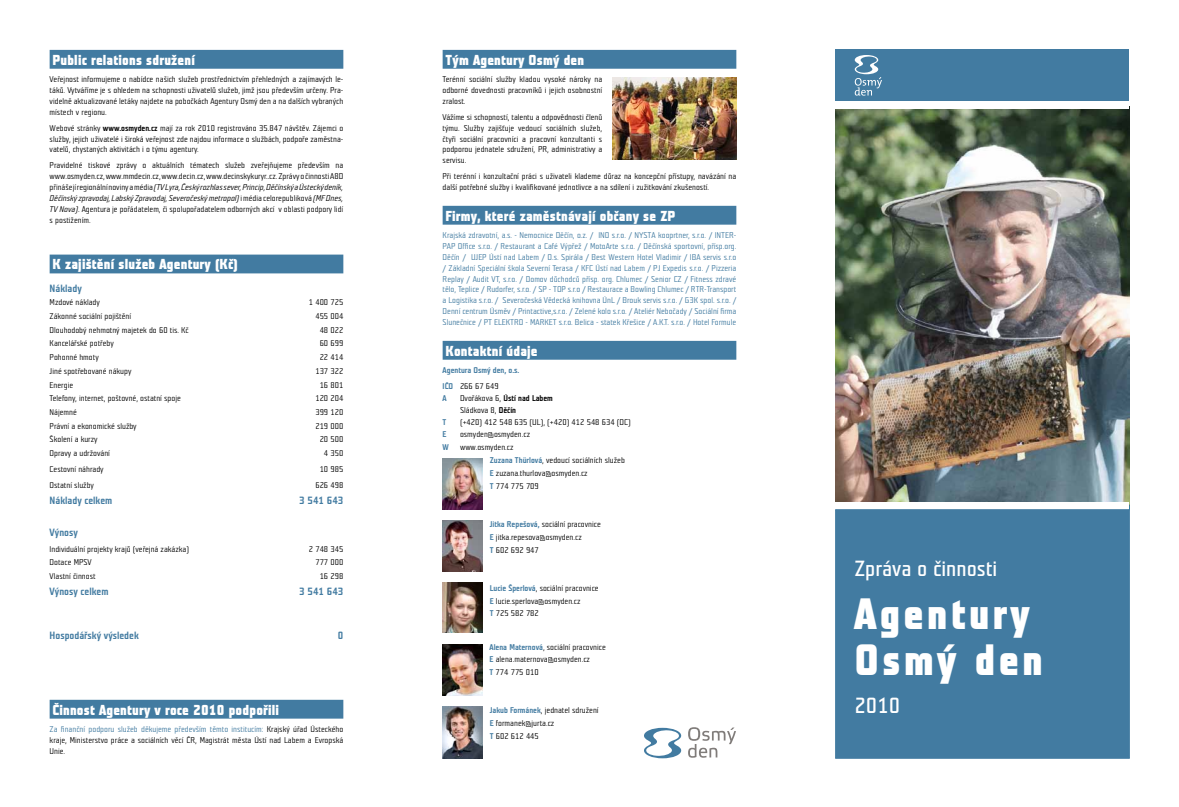
<style>
.page{position:relative;width:1179px;height:807px;background:#fff}
.page>*{position:absolute;margin:0;border:0;box-sizing:border-box;transform-origin:0 0}
.t1{font:700 43.75px/45.5px "Teuton Fett";letter-spacing:.08em;color:#fff}
.t2{font:21.88px "Teuton Normal";color:#fff}
.t3{font:700 14.44px "Teuton Fett";letter-spacing:.015em;color:#fff}
.t4{font:700 10.5px "Teuton Mager";color:#427ba1}
.t5{font:8.31px/10.9px "Teuton Mager";color:#000}
.t6{font:8.31px/10.9px "Teuton Mager";color:#427ba1;text-align:justify}
.t7{font:700 8.31px/15.9px "Teuton Mager";color:#427ba1}
.s1{font-weight:700}
.s2{font-style:italic}
.s3{color:#427ba1}
.s4{font-weight:400;color:#000}
.s5{font-weight:700;color:#427ba1}
</style>
<div class="page">
<img style="left:835px;top:109px;width:294px;height:393px">
<div style="left:835px;top:509px;width:294px;height:249px;background:#427ba1;border:1px solid #427ba1"></div>
<div style="left:50px;top:50px;width:293px;height:19px;background:#427ba1"></div>
<div style="left:50px;top:254px;width:293px;height:19px;background:#427ba1"></div>
<div style="left:442px;top:50px;width:294px;height:19px;background:#427ba1"></div>
<div style="left:442px;top:206px;width:294px;height:18px;background:#427ba1"></div>
<div style="left:442px;top:340px;width:294px;height:19px;background:#427ba1"></div>
<img style="left:442px;top:458px;width:40px;height:51px">
<img style="left:442px;top:520px;width:40px;height:51px">
<img style="left:442px;top:582px;width:40px;height:50px">
<div style="left:835px;top:50px;width:294px;height:51px;background:#427ba1"></div>
<svg style="left:854px;top:55px;width:27px;height:41px"></svg>
<img style="left:612px;top:77px;width:124px;height:82px">
<div style="left:50px;top:699px;width:293px;height:19px;background:#427ba1"></div>
<svg style="left:644px;top:727px;width:37px;height:30px"></svg>
<svg style="left:688px;top:727px;width:48px;height:30px"></svg>
<img style="left:442px;top:644px;width:40px;height:51px">
<img style="left:442px;top:706px;width:40px;height:52px">
<h3 class="t3" style="left:53px;top:52px;width:144px">Public relations sdružení</h3>
<p class="t5" style="left:50px;top:74px;width:295px;text-align:justify">Veřejnost informujeme o nabídce našich služeb prostřednictvím přehledných a zajímavých le&shy;táků. Vytváříme je s ohledem na schopnosti uživatelů služeb, jimž jsou především určeny. Pra&shy;videlně aktualizované letáky najdete na pobočkách Agentury Osmý den a na dalších vybraných místech v regionu.</p>
<p class="t5" style="left:50px;top:122px;width:295px;text-align:justify">Webové stránky <span class="s1">www.osmyden.cz</span> mají za rok 2010 registrováno 35.847 návštěv. Zájemci o služby, jejich uživatelé i široká veřejnost zde najdou informace o službách, podpoře zaměstna&shy;vatelů, chystaných aktivitách i o týmu agentury.</p>
<p class="t5" style="left:50px;top:160px;width:295px;text-align:justify">Pravidelné tiskové zprávy o aktuálních tématech služeb zveřejňujeme především na www.osmyden.cz, www.mmdecin.cz, www.decin.cz, www.decinskykuryr..cz. Zprávy o činnosti A8D přinášejí regionální noviny a média <span class="s2">(TV Lyra, Český rozhlas sever, Princip, Děčínský a Ústecký deník, Děčínský zpravodaj, Labský Zpravodaj, Severočeský metropol)</span> i média celorepubliková <span class="s2">(MF Dnes, TV Nova)</span>. Agentura je pořádatelem, či spolupořadatelem odborných akcí v oblasti podpory lidí s postižením.</p>
<h3 class="t3" style="left:53px;top:257px;width:186px">K zajištění služeb Agentury (Kč)</h3>
<p class="t4" style="left:50px;top:283px;width:34px">Náklady</p>
<p class="t5" style="left:50px;top:297px;width:52px">Mzdové náklady</p>
<p class="t5" style="left:309px;top:297px;width:36px">1 400 725</p>
<p class="t5" style="left:50px;top:310px;width:83px">Zákonné sociální pojištění</p>
<p class="t5" style="left:315px;top:310px;width:29px">455 004</p>
<p class="t5" style="left:50px;top:324px;width:141px">Dlouhodobý nehmotný majetek do 60 tis. Kč</p>
<p class="t5" style="left:319px;top:324px;width:25px">48 022</p>
<p class="t5" style="left:50px;top:338px;width:66px">Kancelářské potřeby</p>
<p class="t5" style="left:319px;top:338px;width:25px">60 699</p>
<p class="t5" style="left:50px;top:352px;width:51px">Pohonné hmoty</p>
<p class="t5" style="left:319px;top:352px;width:25px">22 414</p>
<p class="t5" style="left:50px;top:365px;width:83px">Jiné spotřebované nákupy</p>
<p class="t5" style="left:315px;top:365px;width:29px">137 322</p>
<p class="t5" style="left:50px;top:379px;width:25px">Energie</p>
<p class="t5" style="left:319px;top:379px;width:25px">16 801</p>
<p class="t5" style="left:50px;top:393px;width:133px">Telefony, internet, poštovné, ostatní spoje</p>
<p class="t5" style="left:315px;top:393px;width:29px">120 204</p>
<p class="t5" style="left:50px;top:406px;width:29px">Nájemné</p>
<p class="t5" style="left:315px;top:406px;width:29px">399 120</p>
<p class="t5" style="left:50px;top:420px;width:89px">Právní a ekonomické služby</p>
<p class="t5" style="left:315px;top:420px;width:29px">219 000</p>
<p class="t5" style="left:50px;top:434px;width:49px">Školení a kurzy</p>
<p class="t5" style="left:319px;top:434px;width:25px">20 500</p>
<p class="t5" style="left:50px;top:448px;width:62px">Opravy a udržování</p>
<p class="t5" style="left:324px;top:448px;width:21px">4 350</p>
<p class="t5" style="left:50px;top:463px;width:55px">Cestovní náhrady</p>
<p class="t5" style="left:319px;top:463px;width:25px">10 985</p>
<p class="t5" style="left:50px;top:479px;width:46px">Ostatní služby</p>
<p class="t5" style="left:315px;top:479px;width:29px">626 498</p>
<p class="t4" style="left:50px;top:494px;width:64px">Náklady celkem</p>
<p class="t4" style="left:299px;top:494px;width:46px">3 541 643</p>
<p class="t4" style="left:50px;top:526px;width:30px">Výnosy</p>
<p class="t5" style="left:50px;top:543px;width:141px">Individuální projekty krajů (veřejná zakázka)</p>
<p class="t5" style="left:309px;top:543px;width:36px">2 748 345</p>
<p class="t5" style="left:50px;top:557px;width:44px">Dotace MPSV</p>
<p class="t5" style="left:315px;top:557px;width:29px">777 000</p>
<p class="t5" style="left:50px;top:570px;width:47px">Vlastní činnost</p>
<p class="t5" style="left:319px;top:570px;width:25px">16 298</p>
<p class="t4" style="left:50px;top:585px;width:60px">Výnosy celkem</p>
<p class="t4" style="left:299px;top:585px;width:46px">3 541 643</p>
<p class="t4" style="left:50px;top:630px;width:91px">Hospodářský výsledek</p>
<p class="t4" style="left:338px;top:630px;width:7px">0</p>
<h3 class="t3" style="left:53px;top:702px;width:228px">Činnost Agentury v roce 2010 podpořili</h3>
<p class="t5" style="left:50px;top:723px;width:295px;text-align:justify"><span class="s3">Za finanční podporu služeb děkujeme především těmto institucím:</span> Krajský úřad Ústeckého kraje, Ministerstvo práce a sociálních věcí ČR, Magistrát města Ústí nad Labem a Evropská Unie.</p>
<h3 class="t3" style="left:445px;top:52px;width:140px">Tým Agentury Osmý den</h3>
<p class="t5" style="left:442px;top:74px;width:161px;text-align:justify">Terénní sociální služby kladou vysoké nároky na odborné dovednosti pracovníků i jejich osobnostní zralost.</p>
<p class="t5" style="left:442px;top:111px;width:161px;text-align:justify">Vážíme si schopností, talentu a odpovědnosti členů týmu. Služby zajišťuje vedoucí sociálních služeb, čtyři sociální pracovníci a pracovní konzultanti s podporou jednatele sdružení, PR, administrativy a servisu.</p>
<p class="t5" style="left:442px;top:171px;width:295px">Při terénní i konzultační práci s uživateli klademe důraz na koncepční přístupy, navázání na další potřebné služby i kvalifikované jednotlivce a na sdílení i zužitkování zkušeností.</p>
<h3 class="t3" style="left:445px;top:208px;width:231px">Firmy, které zaměstnávají občany se ZP</h3>
<p class="t6" style="left:442px;top:229px;width:295px">Krajská zdravotní, a.s. - Nemocnice Děčín, o.z. / INO s.r.o. / NYSTA kooprtner, s.r.o. / INTER-PAP Office s.r.o. / Restaurant a Café Výpřež / MotoArte s.r.o. / Děčínská sportovní, přísp.org.<br>Děčín / UJEP Ústí nad Labem / O.s. Spirála / Best Western Hotel Vladimir / IBA servis s.r.o / Základní Speciální škola Severní Terasa / KFC Ústí nad Labem / PJ Expedis s.r.o. / Pizzeria Replay / Audit VT, s.r.o. / Domov důchodců přísp. org. Chlumec / Senior CZ / Fitness zdravé tělo, Teplice / Rudorfer, s.r.o. / SP - TOP s.r.o / Restaurace a Bowling Chlumec / RTR-Transport a Logistika s.r.o. / Severočeská Vědecká knihovna ÚnL / Brouk servis s.r.o. / G3K spol. s.r.o. / Denní centrum Úsměv / Printactive,s.r.o. / Zelené kolo s.r.o. / Ateliér Nebočady / Sociální firma Slunečnice / PT ELEKTRO - MARKET s.r.o. Belica - statek Křešice / A.K.T. s.r.o. / Hotel Formule</p>
<h3 class="t3" style="left:445px;top:343px;width:93px">Kontaktní údaje</h3>
<p class="t7" style="left:442px;top:362px;width:78px">Agentura Osmý den, o.s.<br>IČO <span class="s4">266 67 649</span></p>
<p class="t7" style="left:442px;top:390px;width:6px">A</p>
<p class="t5" style="left:460px;top:392px;width:94px;line-height:12px">Dvořákova 6, <span class="s1">Ústí nad Labem<br></span>Sládkova 8, <span class="s1">Děčín</span></p>
<p class="t7" style="left:442px;top:414px;width:5px">T</p>
<p class="t5" style="left:460px;top:416px;width:172px">(+420) 412 548 635 (UL), (+420) 412 548 634 (DC)</p>
<p class="t7" style="left:442px;top:426px;width:5px">E</p>
<p class="t5" style="left:460px;top:429px;width:72px">osmyden@osmyden.cz</p>
<p class="t7" style="left:442px;top:439px;width:8px">W</p>
<p class="t5" style="left:489px;top:441px;width:137px;line-height:12.9px;text-indent:-30px">www.osmyden.cz<br><span class="s5">Zuzana Thürlová</span>, vedoucí sociálních služeb<br><span class="s5">E</span> zuzana.thurlova@osmyden.cz<br><span class="s5">T</span> 774 775 709</p>
<p class="t5" style="left:489px;top:517px;width:112px;line-height:12.9px"><span class="s5">Jitka Repešová,</span> sociální pracovnice<br><span class="s5">E</span> jitka.repesova@osmyden.cz<br><span class="s5">T</span> 602 692 947</p>
<p class="t5" style="left:489px;top:581px;width:110px;line-height:12.9px"><span class="s5">Lucie Šperlová</span>, sociální pracovnice<br><span class="s5">E</span> lucie.sperlova@osmyden.cz<br><span class="s5">T</span> 725 582 782</p>
<p class="t5" style="left:489px;top:640px;width:118px;line-height:12.9px"><span class="s5">Alena Maternová</span>, sociální pracovnice<br><span class="s5">E</span> alena.maternova@osmyden.cz<br><span class="s5">T</span> 774 775 010</p>
<p class="t5" style="left:489px;top:704px;width:110px;line-height:12.9px"><span class="s5">Jakub Formánek</span>, jednatel sdružení<br><span class="s5">E</span> formanek@jurta.cz<br><span class="s5">T</span> 602 612 445</p>
<h2 class="t2" style="left:854px;top:557px;width:144px">Zpráva o činnosti</h2>
<h1 class="t1" style="left:854px;top:593px;width:190px">Agentury<br>Osmý den</h1>
<h2 class="t2" style="left:854px;top:694px;width:47px">2010</h2>
</div>
